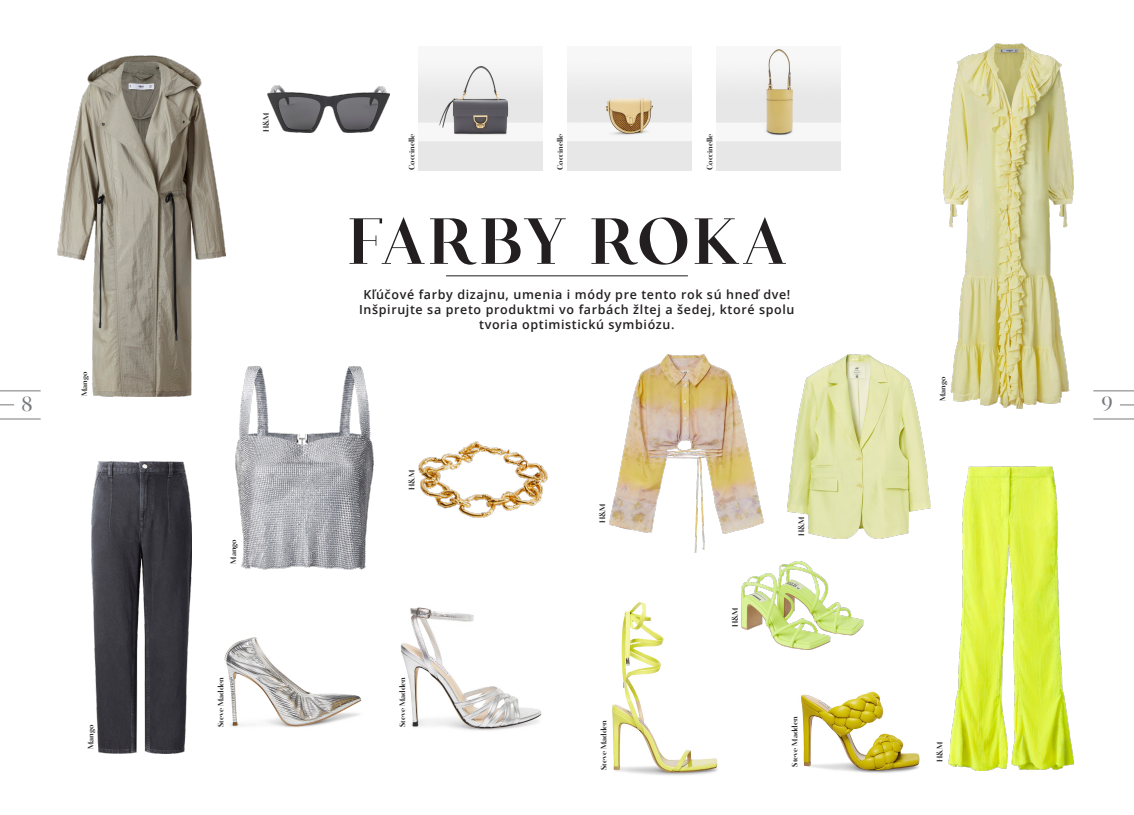
<style>
.page{position:relative;width:1134px;height:815px;background:#fff}
.page>*{position:absolute;margin:0;border:0;box-sizing:border-box;transform-origin:0 0}
.Headlines{font:600 62.5px "Salinas";letter-spacing:.05em;color:#231f20}
.t1{font:20px "Salinas";color:#76787b}
.subheadlines{font:600 12.5px/15px "Open Sans";letter-spacing:.05em;color:#231f20;text-align:center}
.popisky{font:600 7.5px "Salinas";color:#231f20}
</style>
<div class="page">
<svg style="left:0;top:405px;width:14px;height:1px"></svg>
<hr style="left:0;top:391px;width:41px;height:1px;background:#76787b">
<hr style="left:0;top:419px;width:41px;height:1px;background:#76787b">
<svg style="left:1120px;top:405px;width:14px;height:1px"></svg>
<hr style="left:1093px;top:391px;width:41px;height:1px;background:#76787b">
<hr style="left:1093px;top:419px;width:41px;height:1px;background:#76787b">
<hr style="left:446px;top:276px;width:242px;height:1px;background:#231f20">
<img style="left:717px;top:49px;width:124px;height:121px">
<img style="left:92px;top:462px;width:100px;height:292px">
<img style="left:610px;top:355px;width:154px;height:197px">
<img style="left:268px;top:86px;width:122px;height:46px">
<img style="left:568px;top:65px;width:124px;height:105px">
<img style="left:944px;top:43px;width:129px;height:366px">
<img style="left:742px;top:562px;width:122px;height:88px">
<img style="left:949px;top:467px;width:124px;height:303px">
<img style="left:419px;top:65px;width:124px;height:105px">
<img style="left:419px;top:442px;width:129px;height:75px">
<img style="left:788px;top:355px;width:143px;height:184px">
<img style="left:58px;top:56px;width:168px;height:340px">
<img style="left:224px;top:637px;width:138px;height:91px">
<img style="left:801px;top:691px;width:119px;height:82px">
<img style="left:612px;top:602px;width:106px;height:174px">
<img style="left:236px;top:365px;width:138px;height:205px">
<img style="left:400px;top:607px;width:142px;height:124px">
<p class="popisky" style="left:262px;top:132px;width:21px;rotate:-90deg">H&amp;M</p>
<p class="popisky" style="left:407px;top:170px;width:38px;rotate:-90deg">Coccinelle</p>
<p class="popisky" style="left:556px;top:170px;width:38px;rotate:-90deg">Coccinelle</p>
<p class="popisky" style="left:705px;top:170px;width:38px;rotate:-90deg">Coccinelle</p>
<p class="Headlines" style="left:348px;top:206px;width:440px">FARBY ROKA</p>
<p class="subheadlines" style="left:363px;top:287px;width:428px">Kľúčové farby dizajnu, umenia i módy pre tento rok sú hneď dve!</p>
<p class="subheadlines" style="left:359px;top:302px;width:437px">Inšpirujte sa preto produktmi vo farbách žltej a šedej, ktoré spolu tvoria optimistickú symbiózu.</p>
<p class="popisky" style="left:80px;top:396px;width:26px;rotate:-90deg">Mango</p>
<p class="popisky" style="left:938px;top:401px;width:26px;rotate:-90deg">Mango</p>
<h2 class="t1" style="left:21px;top:393px;width:13px">8</h2>
<h2 class="t1" style="left:1101px;top:393px;width:13px">9</h2>
<p class="popisky" style="left:87px;top:749px;width:26px;rotate:-90deg">Mango</p>
<p class="popisky" style="left:229px;top:564px;width:26px;rotate:-90deg">Mango</p>
<p class="popisky" style="left:407px;top:490px;width:21px;rotate:-90deg">H&amp;M</p>
<p class="popisky" style="left:216px;top:727px;width:51px;rotate:-90deg">Steve Madden</p>
<p class="popisky" style="left:398px;top:727px;width:51px;rotate:-90deg">Steve Madden</p>
<p class="popisky" style="left:598px;top:523px;width:21px;rotate:-90deg">H&amp;M</p>
<p class="popisky" style="left:731px;top:627px;width:21px;rotate:-90deg">H&amp;M</p>
<p class="popisky" style="left:797px;top:536px;width:21px;rotate:-90deg">H&amp;M</p>
<p class="popisky" style="left:600px;top:770px;width:51px;rotate:-90deg">Steve Madden</p>
<p class="popisky" style="left:791px;top:767px;width:51px;rotate:-90deg">Steve Madden</p>
<p class="popisky" style="left:935px;top:762px;width:21px;rotate:-90deg">H&amp;M</p>
</div>
